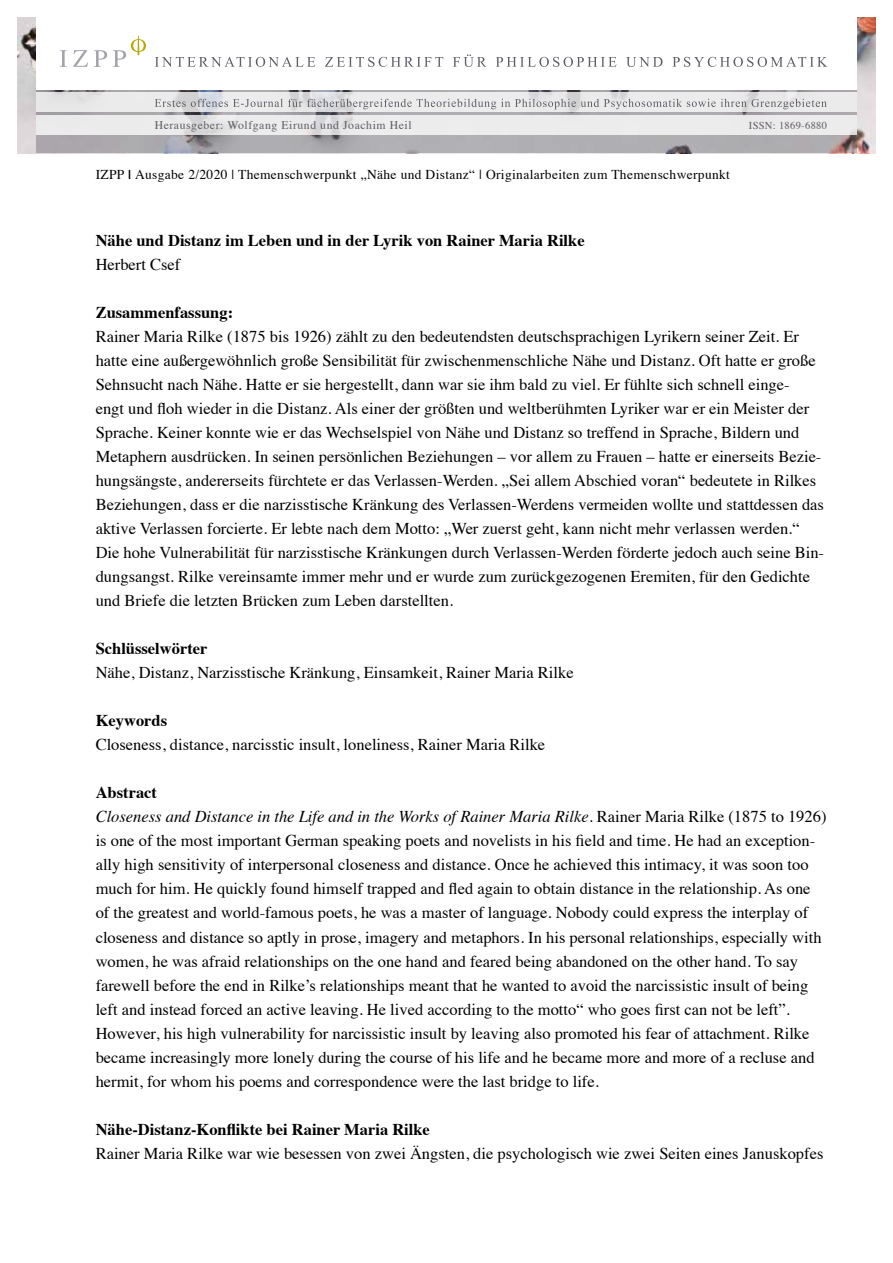
<style>
.page{position:relative;width:893px;height:1263px;background:#fff}
.page>*{position:absolute;margin:0;border:0;box-sizing:border-box;transform-origin:0 0}
.t1{font:16.5px/24px "Times";color:#000}
.t2{font:700 16.5px "Times";color:#000}
.t3{font:13.5px "Times";letter-spacing:.025em;color:#000}
.t4{font:11.7px "Times";letter-spacing:.05em;color:#5f5c65}
.t5{font:10.5px "Times";letter-spacing:.03em;color:#5f5c65}
.s1{font-weight:700}
.s2{font-style:italic}
</style>
<div class="page">
<img style="left:17px;top:17px;width:859px;height:136px">
<svg style="left:36px;top:90px;width:821px;height:63px;background:#acaaae"></svg>
<div style="left:36px;top:115px;width:821px;height:19px;background:#ececed"></div>
<svg style="left:36px;top:93px;width:821px;height:19px;background:#e7e7e8"></svg>
<div style="left:36px;top:13px;width:821px;height:77px;background:#fff"></div>
<svg style="left:155px;top:55px;width:673px;height:12px"></svg>
<svg style="left:155px;top:99px;width:672px;height:10px;background:#cfced1"></svg>
<svg style="left:60px;top:50px;width:7px;height:17px"></svg>
<svg style="left:73px;top:50px;width:15px;height:17px"></svg>
<svg style="left:94px;top:50px;width:13px;height:17px"></svg>
<svg style="left:113px;top:36px;width:33px;height:31px"></svg>
<p class="t4" style="left:155px;top:114px;width:258px">Herausgeber: Wolfgang Eirund und Joachim Heil</p>
<p class="t5" style="left:749px;top:115px;width:80px">ISSN: 1869-6880</p>
<p class="t3" style="left:96px;top:161px;width:636px">IZPP <span class="s1">|</span> Ausgabe 2/2020 | Themenschwerpunkt „Nähe und Distanz“ | Originalarbeiten zum Themenschwerpunkt</p>
<p class="t2" style="left:96px;top:225px;width:490px">Nähe und Distanz im Leben und in der Lyrik von Rainer Maria Rilke</p>
<p class="t1" style="left:96px;top:251px;width:86px">Herbert Csef</p>
<p class="t2" style="left:96px;top:297px;width:139px">Zusammenfassung:</p>
<p class="t1" style="left:96px;top:323px;width:730px">Rainer Maria Rilke (1875 bis 1926) zählt zu den bedeutendsten deutschsprachigen Lyrikern seiner Zeit. Er hatte eine außergewöhnlich große Sensibilität für zwischenmenschliche Nähe und Distanz. Oft hatte er große Sehnsucht nach Nähe. Hatte er sie hergestellt, dann war sie ihm bald zu viel. Er fühlte sich schnell einge-<br>engt und floh wieder in die Distanz. Als einer der größten und weltberühmten Lyriker war er ein Meister der Sprache. Keiner konnte wie er das Wechselspiel von Nähe und Distanz so treffend in Sprache, Bildern und Metaphern ausdrücken. In seinen persönlichen Beziehungen – vor allem zu Frauen – hatte er einerseits Bezie&shy;hungsängste, andererseits fürchtete er das Verlassen-Werden. „Sei allem Abschied voran“ bedeutete in Rilkes Beziehungen, dass er die narzisstische Kränkung des Verlassen-Werdens vermeiden wollte und stattdessen das aktive Verlassen forcierte. Er lebte nach dem Motto: „Wer zuerst geht, kann nicht mehr verlassen werden.“ Die hohe Vulnerabilität für narzisstische Kränkungen durch Verlassen-Werden förderte jedoch auch seine Bin&shy;dungsangst. Rilke vereinsamte immer mehr und er wurde zum zurückgezogenen Eremiten, für den Gedichte und Briefe die letzten Brücken zum Leben darstellten.</p>
<p class="t2" style="left:96px;top:633px;width:113px">Schlüsselwörter</p>
<p class="t1" style="left:96px;top:659px;width:479px">Nähe, Distanz, Narzisstische Kränkung, Einsamkeit, Rainer Maria Rilke</p>
<p class="t2" style="left:96px;top:705px;width:73px">Keywords</p>
<p class="t1" style="left:96px;top:731px;width:451px">Closeness, distance, narcisstic insult, loneliness, Rainer Maria Rilke</p>
<p class="t1" style="left:96px;top:779px;width:732px"><span class="s1">Abstract<br></span><span class="s2">Closeness and Distance in the Life and in the Works of Rainer Maria Rilke.</span> Rainer Maria Rilke (1875 to 1926) is one of the most important German speaking poets and novelists in his field and time. He had an exception&shy;ally high sensitivity of interpersonal closeness and distance. Once he achieved this intimacy, it was soon too much for him. He quickly found himself trapped and fled again to obtain distance in the relationship. As one of the greatest and world-famous poets, he was a master of language. Nobody could express the interplay of closeness and distance so aptly in prose, imagery and metaphors. In his personal relationships, especially with women, he was afraid relationships on the one hand and feared being abandoned on the other hand. To say farewell before the end in Rilke’s relationships meant that he wanted to avoid the narcissistic insult of being left and instead forced an active leaving. He lived according to the motto“ who goes first can not be left”.<br>However, his high vulnerability for narcissistic insult by leaving also promoted his fear of attachment. Rilke became increasingly more lonely during the course of his life and he became more and more of a recluse and hermit, for whom his poems and correspondence were the last bridge to life.</p>
<p class="t2" style="left:96px;top:1113px;width:336px">Nähe-Distanz-Konflikte bei Rainer Maria Rilke</p>
<p class="t1" style="left:96px;top:1139px;width:729px">Rainer Maria Rilke war wie besessen von zwei Ängsten, die psychologisch wie zwei Seiten eines Januskopfes</p>
</div>
